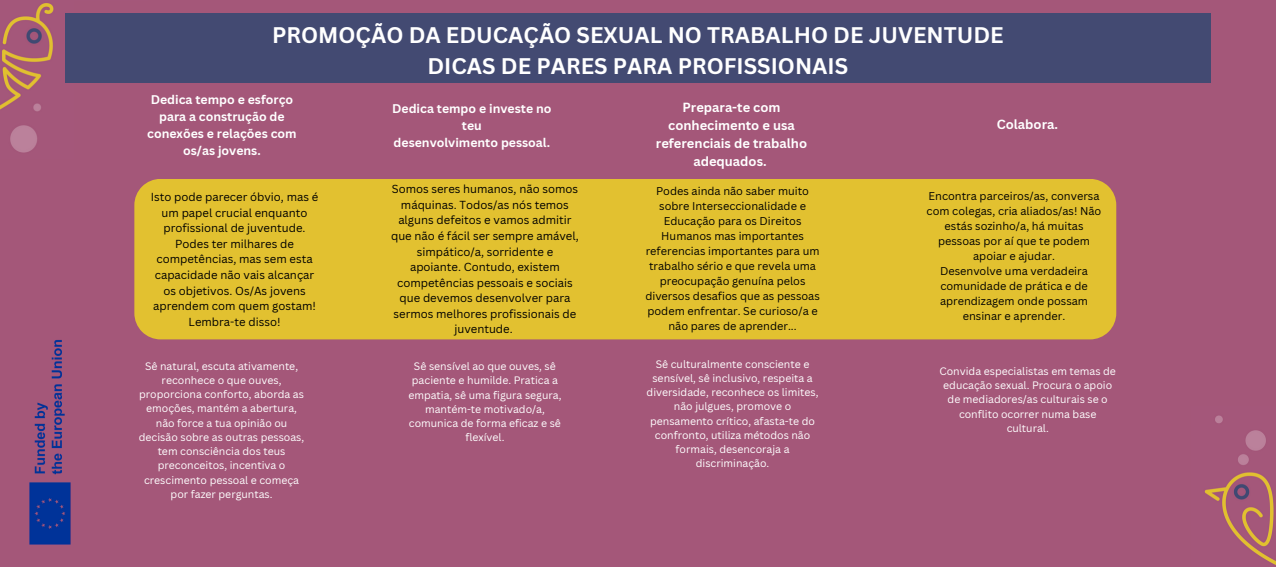
<style>
.page{position:relative;width:1276px;height:567px;background:#a45779}
.page>*{position:absolute;margin:0;border:0;box-sizing:border-box;transform-origin:0 0}
.t1{font:700 22px/30.8px "Canva Sans";color:#fff;text-align:center}
.t2{font:700 12.9px/17.9px "Canva Sans";color:#fff;text-align:center}
.t3{font:700 12.3px/17px "Canva Sans";color:#fff;text-align:center}
.t4{font:11.3px/15.6px "Canva Sans";color:#000;text-align:center}
.t5{font:11px/15px "Canva Sans";color:#000;text-align:center}
.t6{font:10.5px/14.2px "Canva Sans";color:#fff;text-align:center}
</style>
<div class="page">
<img style="left:0;top:3px;width:74px;height:150px">
<img style="left:1204px;top:415px;width:71px;height:150px">
<div style="left:65px;top:14px;width:1145px;height:69px;background:#434a72"></div>
<div style="left:134px;top:179px;width:982px;height:160px;background:#e2c130"></div>
<img style="left:29px;top:340px;width:42px;height:205px">
<p class="t1" style="left:272px;top:19px;width:733px">PROMOÇÃO DA EDUCAÇÃO SEXUAL NO TRABALHO DE JUVENTUDE<br>DICAS DE PARES PARA PROFISSIONAIS</p>
<h2 class="t3" style="left:147px;top:91px;width:151px">Dedica tempo e esforço para a construção de conexões e relações com os/as jovens.</h2>
<h2 class="t4" style="left:151px;top:189px;width:169px">Isto pode parecer óbvio, mas é um papel crucial enquanto profissional de juventude.<br>Podes ter milhares de competências, mas sem esta capacidade não vais alcançar os objetivos. Os/As jovens aprendem com quem gostam!<br>Lembra-te disso!</h2>
<h2 class="t6" style="left:139px;top:358px;width:167px">Sê natural, escuta ativamente, reconhece o que ouves, proporciona conforto, aborda as emoções, mantém a abertura, não force a tua opinião ou decisão sobre as outras pessoas, tem consciência dos teus preconceitos, incentiva o crescimento pessoal e começa por fazer perguntas.</h2>
<h2 class="t3" style="left:392px;top:100px;width:161px">Dedica tempo e investe no teu<br>desenvolvimento pessoal.</h2>
<p class="t4" style="left:391px;top:181px;width:189px">Somos seres humanos, não somos máquinas. Todos/as nós temos alguns defeitos e vamos admitir que não é fácil ser sempre amável, simpático/a, sorridente e apoiante. Contudo, existem competências pessoais e sociais que devemos desenvolver para sermos melhores profissionais de juventude.</p>
<p class="t6" style="left:408px;top:359px;width:155px">Sê sensível ao que ouves, sê paciente e humilde. Pratica a empatia, sê uma figura segura, mantém-te motivado/a, comunica de forma eficaz e sê flexível.</p>
<p class="t2" style="left:656px;top:98px;width:153px">Prepara-te com conhecimento e usa referenciais de trabalho adequados.</p>
<p class="t5" style="left:645px;top:184px;width:176px">Podes ainda não saber muito sobre Interseccionalidade e<br>Educação para os Direitos<br>Humanos mas importantes referencias importantes para um trabalho sério e que revela uma preocupação genuína pelos diversos desafios que as pessoas podem enfrentar. Se curioso/a e não pares de aprender...</p>
<p class="t6" style="left:647px;top:356px;width:173px">Sê culturalmente consciente e sensível, sê inclusivo, respeita a diversidade, reconhece os limites, não julgues, promove o pensamento crítico, afasta-te do confronto, utiliza métodos não formais, desencoraja a discriminação.</p>
<p class="t2" style="left:997px;top:115px;width:63px">Colabora.</p>
<p class="t5" style="left:926px;top:189px;width:176px">Encontra parceiros/as, conversa com colegas, cria aliados/as! Não estás sozinho/a, há muitas pessoas por aí que te podem apoiar e ajudar.</p>
<p class="t5" style="left:940px;top:264px;width:150px">Desenvolve uma verdadeira comunidade de prática e de aprendizagem onde possam ensinar e aprender.</p>
<p class="t6" style="left:939px;top:364px;width:178px">Convida especialistas em temas de educação sexual. Procura o apoio de mediadores/as culturais se o conflito ocorrer numa base cultural.</p>
</div>
